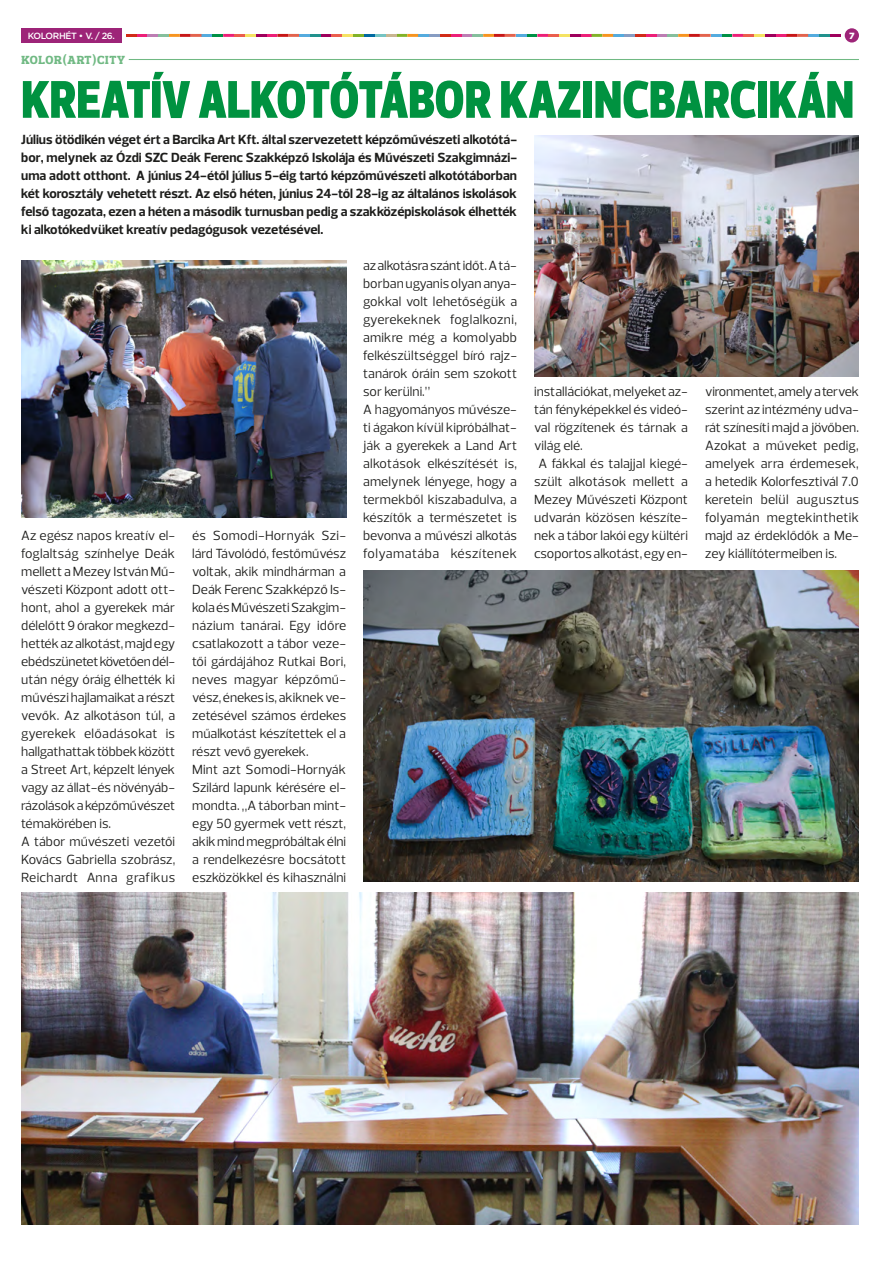
<style>
.page{position:relative;width:893px;height:1263px;background:#fff}
.page>*{position:absolute;margin:0;border:0;box-sizing:border-box;transform-origin:0 0}
.t1{font:900 54px "Prelo Condensed";color:#009240}
.t2{font:13.5px/18px "Prelo";color:#1d1d1b}
.t3{font:700 13.5px/18px "Prelo";color:#1d1d1b;text-align:justify}
.t4{font:800 12px "Prelo Slab";letter-spacing:.055em;color:#70b983}
.t5{font:500 9px "Gotham";letter-spacing:-.04em;color:#fff}
.t6{font:900 9px "Gotham";color:#fff}
</style>
<div class="page">
<svg style="left:126px;top:34px;width:715px;height:3px;background:#ae706d"></svg>
<div style="left:845px;top:28px;width:14px;height:15px;background:#9d2478;border-radius:50%"></div>
<div style="left:21px;top:28px;width:100px;height:15px;background:#9d2478"></div>
<hr style="left:21px;top:59px;width:838px;height:1px;background:#70b983">
<div style="left:21px;top:56px;width:108px;height:6px;background:#fff"></div>
<img style="left:21px;top:261px;width:325px;height:256px">
<img style="left:363px;top:570px;width:496px;height:311px">
<img style="left:534px;top:135px;width:325px;height:242px">
<img style="left:21px;top:892px;width:838px;height:333px">
<p class="t5" style="left:28px;top:29px;width:89px">KOLORHÉT • V. / 26.</p>
<p class="t6" style="left:849px;top:29px;width:7px">7</p>
<p class="t4" style="left:21px;top:53px;width:105px">KOLOR(ART)CITY</p>
<h1 class="t1" style="left:21px;top:66px;width:834px">KREATÍV ALKOTÓTÁBOR KAZINCBARCIKÁN</h1>
<p class="t3" style="left:21px;top:131px;width:497px">Július ötödikén véget ért a Barcika Art Kft. által szervezetett képzőművészeti alkotótá&shy;bor, melynek az Ózdi SZC Deák Ferenc Szakképző Iskolája és Művészeti Szakgimnázi&shy;uma adott otthont. A június 24-étől július 5-éig tartó képzőművészeti alkotótáborban két korosztály vehetett részt. Az első héten, június 24-től 28-ig az általános iskolások felső tagozata, ezen a héten a második turnusban pedig a szakközépiskolások élhették ki alkotókedvüket kreatív pedagógusok vezetésével.</p>
<p class="t2" style="left:21px;top:527px;width:155px">Az egész napos kreatív el&shy;foglaltság színhelye Deák mellett a Mezey István Mű&shy;vészeti Központ adott ott&shy;hont, ahol a gyerekek már délelőtt 9 órakor megkezd&shy;hették az alkotást, majd egy ebédszünetet követően dél&shy;után négy óráig élhették ki művészi hajlamaikat a részt vevők. Az alkotáson túl, a gyerekek előadásokat is hallgathattak többek között a Street Art, képzelt lények vagy az állat-és növényáb&shy;rázolások a képzőművészet témakörében is.<br>A tábor művészeti vezetői<br>Kovács Gabriella szobrász,<br>Reichardt Anna grafikus</p>
<p class="t2" style="left:192px;top:526px;width:156px">és Somodi-Hornyák Szi&shy;lárd Távolódó, festőművész voltak, akik mindhárman a<br>Deák Ferenc Szakképző Is&shy;kola és Művészeti Szakgim&shy;názium tanárai. Egy időre csatlakozott a tábor veze&shy;tői gárdájához Rutkai Bori, neves magyar képzőmű&shy;vész, énekes is, akiknek ve&shy;zetésével számos érdekes műalkotást készítettek el a részt vevő gyerekek.<br>Mint azt Somodi-Hornyák<br>Szilárd lapunk kérésére el&shy;mondta. „A táborban mint&shy;egy 50 gyermek vett részt, akik mind megpróbáltak élni a rendelkezésre bocsátott eszközökkel és kihasználni</p>
<p class="t2" style="left:363px;top:256px;width:156px">az alkotásra szánt időt. A tá&shy;borban ugyanis olyan anya&shy;gokkal volt lehetőségük a gyerekeknek foglalkozni, amikre még a komolyabb felkészültséggel bíró rajz&shy;tanárok óráin sem szokott sor kerülni.”<br>A hagyományos művésze&shy;ti ágakon kívül kipróbálhat&shy;ják a gyerekek a Land Art alkotások elkészítését is, amelynek lényege, hogy a termekből kiszabadulva, a készítők a természetet is bevonva a művészi alkotás folyamatába készítenek</p>
<p class="t2" style="left:534px;top:382px;width:155px">installációkat, melyeket az-</p>
<p class="t2" style="left:534px;top:400px;width:155px">tán fényképekkel és videó-</p>
<p class="t2" style="left:534px;top:418px;width:155px">val rögzítenek és tárnak a</p>
<p class="t2" style="left:534px;top:436px;width:50px">világ elé.</p>
<p class="t2" style="left:538px;top:454px;width:151px">A fákkal és talajjal kiegé-</p>
<p class="t2" style="left:534px;top:472px;width:155px">szült alkotások mellett a</p>
<p class="t2" style="left:534px;top:490px;width:155px">Mezey Művészeti Központ</p>
<p class="t2" style="left:534px;top:508px;width:155px">udvarán közösen készíte-</p>
<p class="t2" style="left:534px;top:526px;width:155px">nek a tábor lakói egy kültéri</p>
<p class="t2" style="left:534px;top:544px;width:155px">csoportos alkotást, egy en-</p>
<p class="t2" style="left:705px;top:382px;width:155px;text-align:justify">vironmentet, amely a tervek szerint az intézmény udva&shy;rát színesíti majd a jövőben.<br>Azokat a műveket pedig, amelyek arra érdemesek, a hetedik Kolorfesztivál 7.0 keretein belül augusztus folyamán megtekinthetik majd az érdeklődők a Me&shy;zey kiállítótermeiben is.</p>
</div>
